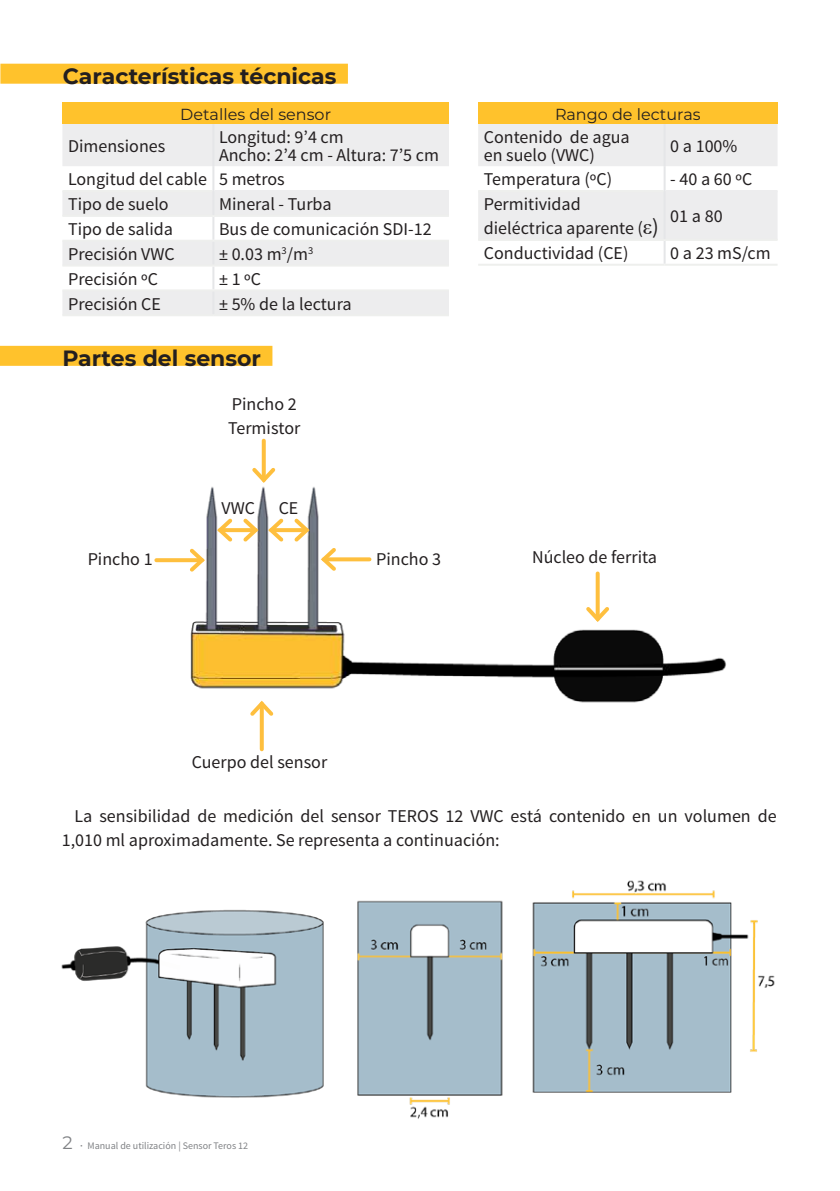
<style>
.page{position:relative;width:840px;height:1191px;background:#fff}
.page>*{position:absolute;margin:0;border:0;box-sizing:border-box;transform-origin:0 0}
.t1{font:700 22px "Montserrat";color:#231f20}
.t2{font:18px/24px "Source Sans Pro";color:#231f20}
.t3{font:16px "Montserrat";color:#231f20}
.t4{font:10px "Source Sans Pro";color:#808285}
.s1{font-family:"Times New Roman";font-size:22px}
.s2{font-size:22px}
.s3{font-family:"Montserrat";font-size:18px}
.s4{font-weight:600}
</style>
<div class="page">
<div style="left:0;top:346px;width:272px;height:20px;background:#ffc22c"></div>
<img style="left:154px;top:486px;width:573px;height:242px">
<svg style="left:156px;top:558px;width:30px;height:4px"></svg>
<svg style="left:186px;top:545px;width:22px;height:30px"></svg>
<svg style="left:339px;top:557px;width:30px;height:4px"></svg>
<svg style="left:318px;top:544px;width:21px;height:30px"></svg>
<svg style="left:595px;top:573px;width:4px;height:30px"></svg>
<svg style="left:582px;top:603px;width:30px;height:22px"></svg>
<svg style="left:259px;top:719px;width:4px;height:30px"></svg>
<svg style="left:246px;top:698px;width:31px;height:21px"></svg>
<img style="left:61px;top:909px;width:263px;height:189px">
<img style="left:357px;top:900px;width:146px;height:219px">
<img style="left:532px;top:880px;width:243px;height:213px">
<div style="left:0;top:64px;width:348px;height:20px;background:#ffc22c"></div>
<svg style="left:478px;top:123px;width:299px;height:116px"></svg>
<hr style="left:663px;top:123px;width:2px;height:43px;background:#e5e6e8">
<hr style="left:663px;top:191px;width:2px;height:48px;background:#e5e6e8">
<hr style="left:663px;top:241px;width:2px;height:23px;background:#e5e6e8">
<hr style="left:478px;top:190px;width:185px;height:2px;background:#eeefed">
<hr style="left:478px;top:239px;width:186px;height:2px;background:#eeefed">
<hr style="left:664px;top:239px;width:113px;height:2px;background:#eeefed">
<hr style="left:478px;top:264px;width:186px;height:2px;background:#eeefed">
<hr style="left:664px;top:264px;width:113px;height:2px;background:#eeefed">
<hr style="left:663px;top:166px;width:2px;height:25px;background:#e5e6e8">
<hr style="left:665px;top:190px;width:112px;height:2px;background:#ededee">
<svg style="left:62px;top:123px;width:386px;height:191px;fill:#ededee"></svg>
<hr style="left:212px;top:123px;width:2px;height:43px;background:#e5e6e8">
<hr style="left:212px;top:191px;width:2px;height:24px;background:#e5e6e8">
<hr style="left:212px;top:217px;width:2px;height:23px;background:#e5e6e8">
<hr style="left:212px;top:242px;width:2px;height:22px;background:#e5e6e8">
<hr style="left:212px;top:266px;width:2px;height:23px;background:#e5e6e8">
<hr style="left:212px;top:291px;width:2px;height:23px;background:#e5e6e8">
<hr style="left:62px;top:190px;width:150px;height:2px;background:#eeefed">
<hr style="left:62px;top:215px;width:151px;height:2px;background:#eeefed">
<hr style="left:213px;top:215px;width:235px;height:2px;background:#eeefed">
<hr style="left:62px;top:240px;width:151px;height:2px;background:#eeefed">
<hr style="left:213px;top:240px;width:235px;height:2px;background:#eeefed">
<hr style="left:62px;top:264px;width:151px;height:2px;background:#eeefed">
<hr style="left:213px;top:264px;width:235px;height:2px;background:#eeefed">
<hr style="left:62px;top:289px;width:151px;height:2px;background:#eeefed">
<hr style="left:213px;top:289px;width:235px;height:2px;background:#eeefed">
<hr style="left:62px;top:314px;width:151px;height:2px;background:#eeefed">
<hr style="left:213px;top:314px;width:235px;height:2px;background:#eeefed">
<hr style="left:212px;top:166px;width:2px;height:25px;background:#e5e6e8">
<hr style="left:214px;top:190px;width:234px;height:2px;background:#ededee">
<div style="left:478px;top:102px;width:299px;height:21px;background:#ffc22c"></div>
<div style="left:62px;top:102px;width:386px;height:21px;background:#ffc22c"></div>
<svg style="left:261px;top:441px;width:4px;height:23px"></svg>
<svg style="left:252px;top:464px;width:24px;height:19px"></svg>
<svg style="left:214px;top:515px;width:98px;height:30px"></svg>
<p class="t1" style="left:63px;top:60px;width:275px">Características técnicas</p>
<p class="t3" style="left:180px;top:104px;width:152px">Detalles del sensor</p>
<p class="t3" style="left:554px;top:104px;width:147px">Rango de lecturas</p>
<p class="t2" style="left:68px;top:134px;width:99px">Dimensiones</p>
<p class="t2" style="left:219px;top:128px;width:221px;line-height:18px">Longitud: 9’4 cm<br>Ancho: 2’4 cm - Altura: 7’5 cm</p>
<p class="t2" style="left:68px;top:167px;width:218px;line-height:24.8px">Longitud del cable 5 metros<br>Tipo de suelo</p>
<p class="t2" style="left:219px;top:192px;width:114px">Mineral - Turba</p>
<p class="t2" style="left:68px;top:217px;width:106px">Tipo de salida</p>
<p class="t2" style="left:219px;top:217px;width:214px">Bus de comunicación SDI-12</p>
<p class="t2" style="left:68px;top:242px;width:108px">Precisión VWC</p>
<p class="t2" style="left:219px;top:242px;width:96px">± 0.03 m<sup>3</sup>/m<sup>3</sup></p>
<p class="t2" style="left:68px;top:267px;width:91px">Precisión ºC</p>
<p class="t2" style="left:219px;top:267px;width:43px">± 1 ºC</p>
<p class="t2" style="left:68px;top:292px;width:94px">Precisión CE</p>
<p class="t2" style="left:219px;top:292px;width:134px">± 5% de la lectura</p>
<p class="t1" style="left:62px;top:342px;width:200px">Partes del sensor</p>
<p class="t2" style="left:228px;top:392px;width:74px">Pincho 2<br>Termistor</p>
<p class="t2" style="left:221px;top:497px;width:35px">VWC</p>
<p class="t2" style="left:278px;top:497px;width:21px">CE</p>
<p class="t2" style="left:483px;top:128px;width:147px;line-height:18px">Contenido de agua en suelo (VWC)</p>
<p class="t2" style="left:670px;top:134px;width:69px">0 a 100%</p>
<p class="t2" style="left:483px;top:168px;width:130px">Temperatura (ºC)</p>
<p class="t2" style="left:670px;top:168px;width:83px">- 40 a 60 ºC</p>
<p class="t2" style="left:483px;top:192px;width:176px">Permitividad dieléctrica aparente (<span class="s1">ε</span><span class="s2">)</span></p>
<p class="t2" style="left:670px;top:204px;width:54px">01 a 80</p>
<p class="t2" style="left:483px;top:241px;width:146px">Conductividad (CE)</p>
<p class="t2" style="left:670px;top:241px;width:102px">0 a 23 mS/cm</p>
<p class="t2" style="left:88px;top:547px;width:66px">Pincho 1</p>
<p class="t2" style="left:376px;top:547px;width:66px">Pincho 3</p>
<p class="t2" style="left:532px;top:545px;width:126px">Núcleo de ferrita</p>
<p class="t2" style="left:192px;top:750px;width:137px">Cuerpo del sensor</p>
<p class="t2" style="left:62px;top:804px;width:716px;text-indent:13px">La sensibilidad de medición del sensor TEROS 12 VWC está contenido en un volumen de<br>1,010 ml aproximadamente. Se representa a continuación:</p>
<p class="t4" style="left:62px;top:1139px;width:187px"><span class="s3">2</span> <span class="s4">·</span> Manual de utilización | Sensor Teros 12</p>
</div>
